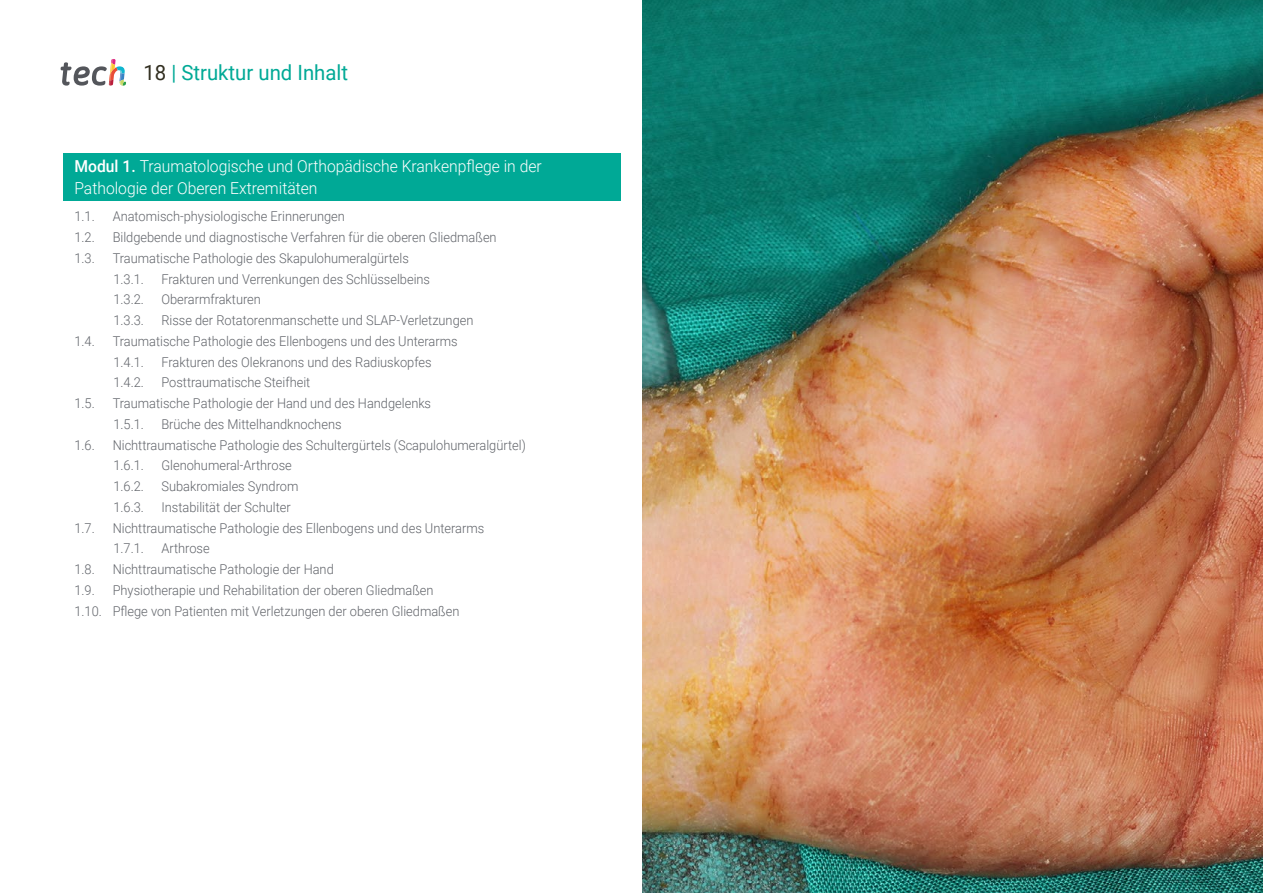
<style>
.page{position:relative;width:1263px;height:893px;background:#fff}
.page>*{position:absolute;margin:0;border:0;box-sizing:border-box;transform-origin:0 0}
.t1{font:21px "Roboto";color:#00a996}
.t2{font:300 16.5px/22.5px "Roboto";color:#fff;scale:.95 1}
.t3{font:300 13.5px/20.7px "Roboto";color:#61646a;scale:.95 1}
.s1{color:#312e20}
.s2{font-weight:500}
</style>
<div class="page">
<div style="left:63px;top:153px;width:558px;height:48px;background:#00a996"></div>
<img style="left:642px;top:0;width:621px;height:893px">
<svg style="left:61px;top:59px;width:65px;height:27px"></svg>
<h1 class="t1" style="left:144px;top:57px;width:206px"><span class="s1">18</span> | Struktur und Inhalt</h1>
<p class="t2" style="left:74px;top:154px;width:493px"><span class="s2">Modul 1.</span> Traumatologische und Orthopädische Krankenpflege in der<br>Pathologie der Oberen Extremitäten</p>
<p class="t3" style="left:74px;top:206px;width:23px">1.1.</p>
<p class="t3" style="left:113px;top:206px;width:246px">Anatomisch-physiologische Erinnerungen</p>
<p class="t3" style="left:74px;top:227px;width:23px">1.2.</p>
<p class="t3" style="left:113px;top:227px;width:406px">Bildgebende und diagnostische Verfahren für die oberen Gliedmaßen</p>
<p class="t3" style="left:74px;top:247px;width:23px">1.3.</p>
<p class="t3" style="left:113px;top:247px;width:313px">Traumatische Pathologie des Skapulohumeralgürtels<br>1.3.1.</p>
<p class="t3" style="left:161px;top:268px;width:284px">Frakturen und Verrenkungen des Schlüsselbeins</p>
<p class="t3" style="left:113px;top:289px;width:34px">1.3.2.</p>
<p class="t3" style="left:161px;top:289px;width:106px">Oberarmfrakturen</p>
<p class="t3" style="left:113px;top:310px;width:34px">1.3.3.</p>
<p class="t3" style="left:161px;top:310px;width:330px">Risse der Rotatorenmanschette und SLAP-Verletzungen</p>
<p class="t3" style="left:74px;top:330px;width:23px">1.4.</p>
<p class="t3" style="left:113px;top:330px;width:365px">Traumatische Pathologie des Ellenbogens und des Unterarms<br>1.4.1.</p>
<p class="t3" style="left:161px;top:351px;width:286px">Frakturen des Olekranons und des Radiuskopfes</p>
<p class="t3" style="left:113px;top:372px;width:34px">1.4.2.</p>
<p class="t3" style="left:161px;top:372px;width:158px">Posttraumatische Steifheit</p>
<p class="t3" style="left:74px;top:393px;width:23px">1.5.</p>
<p class="t3" style="left:113px;top:393px;width:337px">Traumatische Pathologie der Hand und des Handgelenks<br>1.5.1.</p>
<p class="t3" style="left:161px;top:413px;width:191px">Brüche des Mittelhandknochens</p>
<p class="t3" style="left:74px;top:434px;width:23px">1.6.</p>
<p class="t3" style="left:113px;top:434px;width:436px">Nichttraumatische Pathologie des Schultergürtels (Scapulohumeralgürtel)<br>1.6.1.</p>
<p class="t3" style="left:161px;top:455px;width:139px">Glenohumeral-Arthrose</p>
<p class="t3" style="left:113px;top:476px;width:34px">1.6.2.</p>
<p class="t3" style="left:161px;top:476px;width:146px">Subakromiales Syndrom</p>
<p class="t3" style="left:113px;top:496px;width:34px">1.6.3.</p>
<p class="t3" style="left:161px;top:496px;width:138px">Instabilität der Schulter</p>
<p class="t3" style="left:74px;top:517px;width:23px">1.7.</p>
<p class="t3" style="left:113px;top:517px;width:393px">Nichttraumatische Pathologie des Ellenbogens und des Unterarms<br>1.7.1.</p>
<p class="t3" style="left:161px;top:538px;width:52px">Arthrose</p>
<p class="t3" style="left:74px;top:559px;width:23px">1.8.</p>
<p class="t3" style="left:113px;top:559px;width:234px">Nichttraumatische Pathologie der Hand</p>
<p class="t3" style="left:74px;top:579px;width:23px">1.9.</p>
<p class="t3" style="left:74px;top:579px;width:407px;text-indent:38px">Physiotherapie und Rehabilitation der oberen Gliedmaßen<br>1.10. Pflege von Patienten mit Verletzungen der oberen Gliedmaßen</p>
</div>
